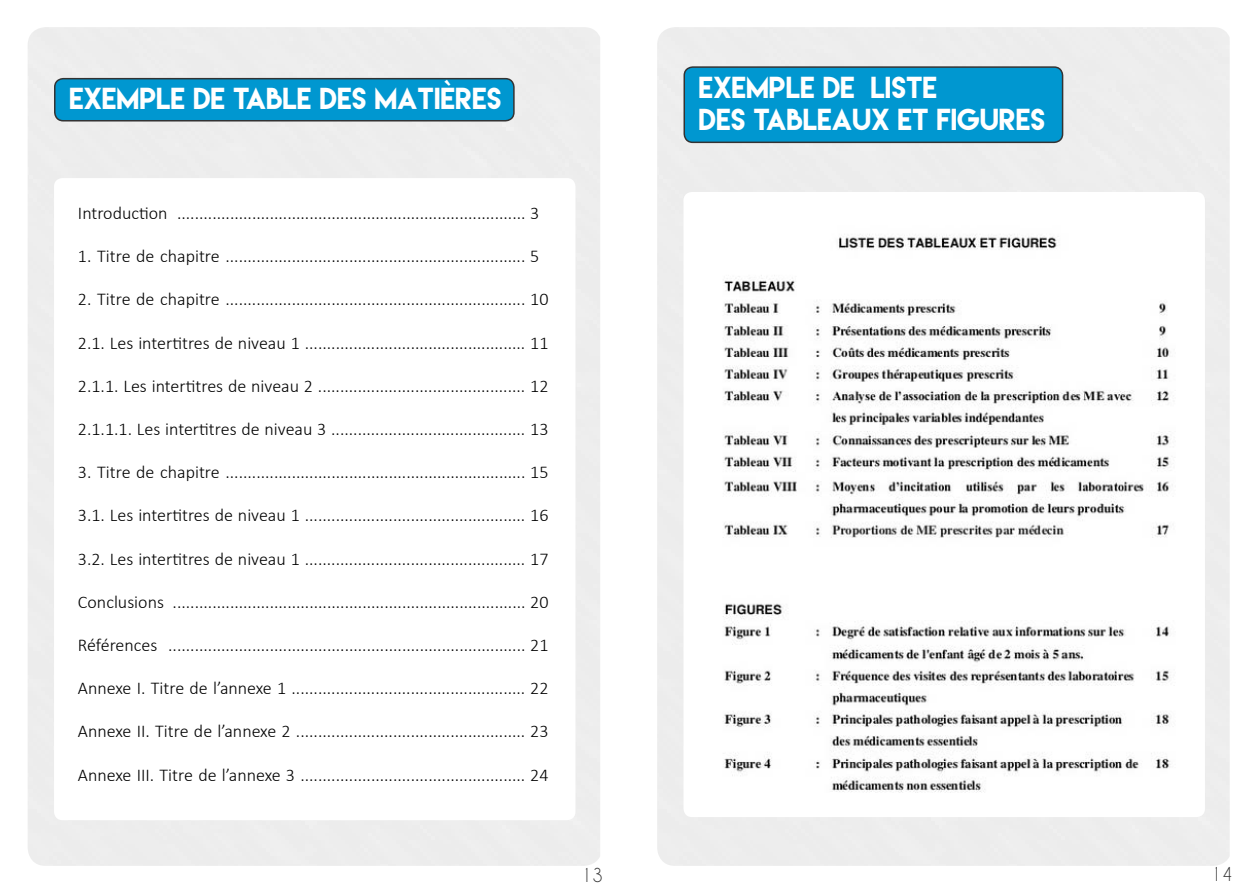
<style>
.page{position:relative;width:1259px;height:893px;background:#fff}
.page>*{position:absolute;margin:0;border:0;box-sizing:border-box;transform-origin:0 0}
.t1{font:27px/32.4px "Lemon Milk";color:#fff}
.t2{font:300 18px "Calibri";color:#000}
.t3{font:18px "Caviar Dreams";color:#333}
</style>
<div class="page">
<div style="left:28px;top:27px;width:572px;height:839px;background:#ededed"></div>
<div style="left:54px;top:178px;width:521px;height:642px;background:#fff;border-radius:9px"></div>
<div style="left:55px;top:79px;width:459px;height:42px;background:#0097d0;border-radius:9px"></div>
<div style="left:54px;top:78px;width:460px;height:44px;border:2px solid #333;border-radius:9px"></div>
<div style="left:684px;top:67px;width:378px;height:75px;background:#0097d0;border-radius:9px"></div>
<div style="left:683px;top:66px;width:380px;height:77px;border:2px solid #333;border-radius:9px"></div>
<img style="left:723px;top:234px;width:448px;height:559px">
<h1 class="t1" style="left:69px;top:82px;width:434px">EXEMPLE DE TABLE DES MATIÈRES</h1>
<p class="t2" style="left:78px;top:202px;width:463px">Introduction ............................................................................... 3</p>
<p class="t2" style="left:78px;top:245px;width:463px">1. Titre de chapitre .................................................................... 5</p>
<p class="t2" style="left:78px;top:288px;width:472px">2. Titre de chapitre .................................................................... 10</p>
<p class="t2" style="left:78px;top:331px;width:472px">2.1. Les intertitres de niveau 1 .................................................. 11</p>
<p class="t2" style="left:78px;top:375px;width:472px">2.1.1. Les intertitres de niveau 2 ............................................... 12</p>
<p class="t2" style="left:78px;top:418px;width:472px">2.1.1.1. Les intertitres de niveau 3 ............................................ 13</p>
<p class="t2" style="left:78px;top:461px;width:472px">3. Titre de chapitre .................................................................... 15</p>
<p class="t2" style="left:78px;top:504px;width:472px">3.1. Les intertitres de niveau 1 .................................................. 16</p>
<p class="t2" style="left:78px;top:547px;width:472px">3.2. Les intertitres de niveau 1 .................................................. 17</p>
<p class="t2" style="left:78px;top:591px;width:472px">Conclusions ................................................................................ 20</p>
<p class="t2" style="left:78px;top:634px;width:472px">Références ................................................................................. 21</p>
<p class="t2" style="left:78px;top:677px;width:472px">Annexe I. Titre de l’annexe 1 ..................................................... 22</p>
<p class="t2" style="left:78px;top:720px;width:472px">Annexe II. Titre de l’annexe 2 .................................................... 23</p>
<p class="t2" style="left:78px;top:763px;width:472px">Annexe III. Titre de l’annexe 3 ................................................... 24</p>
<h1 class="t1" style="left:698px;top:70px;width:348px">EXEMPLE DE LISTE<br>DES TABLEAUX ET FIGURES</h1>
<p class="t3" style="left:581px;top:864px;width:23px">13</p>
<p class="t3" style="left:1210px;top:863px;width:23px">14</p>
</div>
